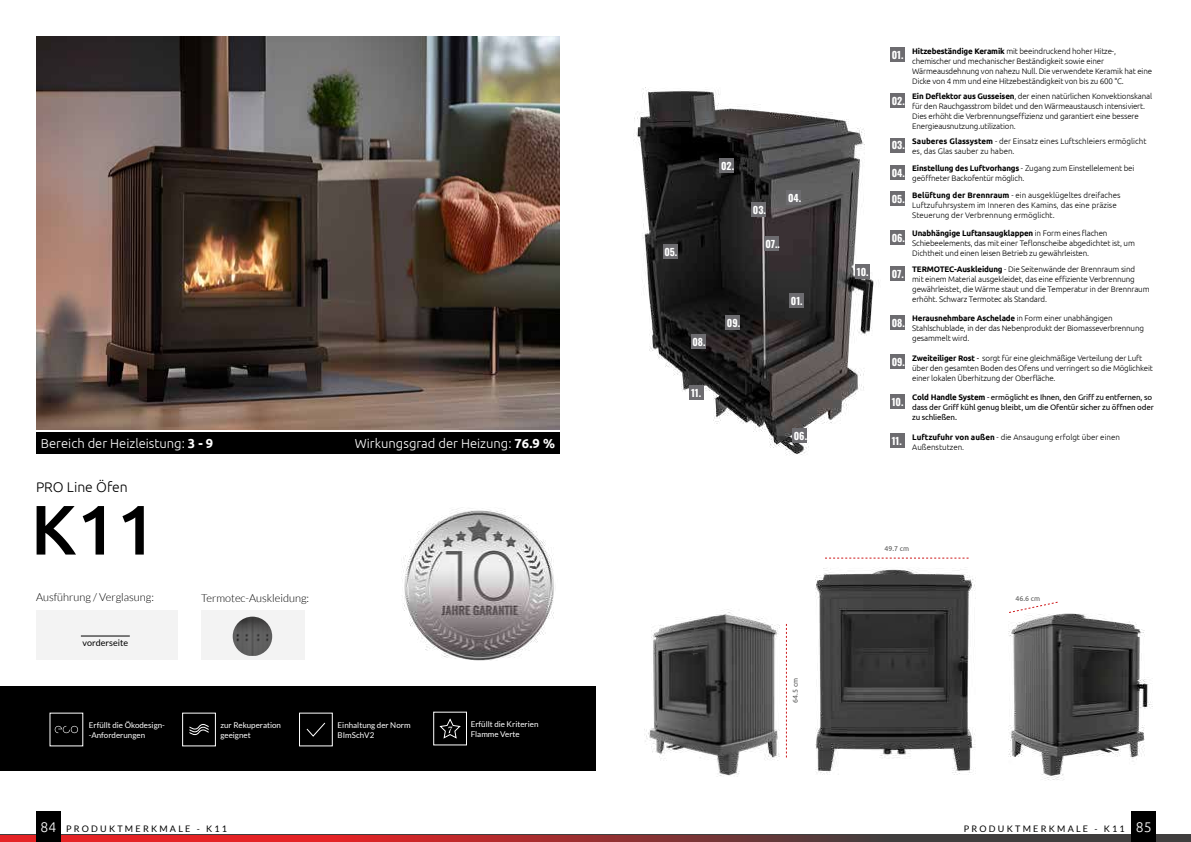
<style>
.page{position:relative;width:1191px;height:842px;background:#fff}
.page>*{position:absolute;margin:0;border:0;box-sizing:border-box;transform-origin:0 0}
.t1{font:500 70px "Ubuntu";color:#000}
.t2{font:300 14px "Ubuntu";color:#000}
.t3{font:300 13px "Ubuntu";color:#fff}
.t4{font:300 11px "Lato";color:#000}
.t5{font:10px "Oswald";color:#fff}
.t6{font:9px "Lato";letter-spacing:.25em;color:#000}
.t7{font:9px "Lato";color:#000}
.t8{font:300 8px/10px "Ubuntu";letter-spacing:-.02em;color:#000}
.t9{font:300 8px/10px "Ubuntu";color:#000}
.t10{font:8px/10px "Ubuntu";letter-spacing:-.02em;color:#000}
.t11{font:8px/9.6px "Lato";color:#fff}
.t12{font:7px "Ubuntu";color:#575756}
.s1{font-weight:700}
.s2{font-family:"Ubuntu";font-weight:300;font-size:14px;color:#fff}
.s3{font-weight:400}
</style>
<div class="page">
<svg style="left:0;top:835px;width:1191px;height:7px"></svg>
<div style="left:0;top:687px;width:595px;height:84px;background:#000"></div>
<img style="left:36px;top:36px;width:523px;height:394px">
<div style="left:36px;top:432px;width:523px;height:21px;background:#000"></div>
<div style="left:36px;top:812px;width:25px;height:30px;background:#000"></div>
<div style="left:36px;top:611px;width:142px;height:49px;background:#f3f3f3"></div>
<hr style="left:81px;top:635px;width:49px;height:1px;background:#000">
<div style="left:201px;top:610px;width:104px;height:50px;background:#f3f3f3"></div>
<img style="left:233px;top:617px;width:39px;height:39px">
<img style="left:633px;top:87px;width:246px;height:368px">
<div style="left:789px;top:294px;width:15px;height:14px;background:#6d6c70"></div>
<div style="left:719px;top:158px;width:15px;height:15px;background:#6d6c70"></div>
<div style="left:751px;top:202px;width:15px;height:15px;background:#6d6c70"></div>
<div style="left:786px;top:190px;width:15px;height:15px;background:#6d6c70"></div>
<div style="left:663px;top:244px;width:14px;height:15px;background:#6d6c70"></div>
<div style="left:792px;top:428px;width:15px;height:15px;background:#6d6c70"></div>
<div style="left:691px;top:334px;width:14px;height:15px;background:#6d6c70"></div>
<div style="left:764px;top:236px;width:14px;height:15px;background:#6d6c70"></div>
<div style="left:689px;top:385px;width:15px;height:14px;background:#6d6c70"></div>
<div style="left:855px;top:264px;width:15px;height:14px;background:#6d6c70"></div>
<div style="left:725px;top:315px;width:15px;height:15px;background:#6d6c70"></div>
<div style="left:1131px;top:812px;width:25px;height:30px;background:#000"></div>
<img style="left:644px;top:609px;width:136px;height:168px">
<img style="left:815px;top:557px;width:161px;height:218px">
<img style="left:1008px;top:601px;width:145px;height:179px">
<div style="left:890px;top:230px;width:14px;height:15px;background:#6d6c70"></div>
<div style="left:890px;top:48px;width:14px;height:14px;background:#6d6c70"></div>
<div style="left:890px;top:165px;width:14px;height:14px;background:#6d6c70"></div>
<div style="left:890px;top:93px;width:14px;height:15px;background:#6d6c70"></div>
<div style="left:890px;top:266px;width:14px;height:15px;background:#6d6c70"></div>
<div style="left:890px;top:192px;width:14px;height:14px;background:#6d6c70"></div>
<div style="left:890px;top:315px;width:14px;height:15px;background:#6d6c70"></div>
<div style="left:890px;top:355px;width:14px;height:14px;background:#6d6c70"></div>
<div style="left:890px;top:138px;width:14px;height:14px;background:#6d6c70"></div>
<div style="left:890px;top:394px;width:14px;height:15px;background:#6d6c70"></div>
<div style="left:890px;top:433px;width:14px;height:14px;background:#6d6c70"></div>
<svg style="left:786px;top:624px;width:1px;height:133px"></svg>
<svg style="left:825px;top:558px;width:143px;height:1px"></svg>
<svg style="left:1008px;top:602px;width:50px;height:11px"></svg>
<img style="left:402px;top:508px;width:152px;height:152px">
<div style="left:433px;top:712px;width:34px;height:33px;border:1px solid #fff"></div>
<svg style="left:439px;top:719px;width:22px;height:20px"></svg>
<svg style="left:55px;top:726px;width:23px;height:7px"></svg>
<div style="left:182px;top:713px;width:34px;height:33px;border:1px solid #fff"></div>
<svg style="left:189px;top:724px;width:20px;height:12px"></svg>
<div style="left:299px;top:713px;width:34px;height:33px;border:1px solid #fff"></div>
<svg style="left:306px;top:722px;width:20px;height:15px"></svg>
<h3 class="t3" style="left:41px;top:435px;width:174px">Bereich der Heizleistung: <span class="s1">3 - 9</span></h3>
<h3 class="t3" style="left:355px;top:435px;width:202px">Wirkungsgrad der Heizung: <span class="s1">76.9 %</span></h3>
<h2 class="t2" style="left:36px;top:479px;width:93px">PRO Line Öfen</h2>
<h1 class="t1" style="left:31px;top:485px;width:127px">K11</h1>
<h3 class="t4" style="left:36px;top:591px;width:119px">Ausführung / Verglasung:</h3>
<p class="t7" style="left:83px;top:638px;width:47px">vorderseite</p>
<h3 class="t4" style="left:201px;top:592px;width:110px">Termotec-Auskleidung:</h3>
<p class="t11" style="left:89px;top:720px;width:78px">Erfüllt die Ökodesign--Anforderungen</p>
<p class="t11" style="left:220px;top:720px;width:62px">zur Rekuperation geeignet</p>
<p class="t11" style="left:338px;top:720px;width:74px">Einhaltung der Norm<br>BImSchV2</p>
<p class="t6" style="left:40px;top:823px;width:188px"><span class="s2">84</span> PRODUKTMERKMALE - K11</p>
<p class="t11" style="left:471px;top:719px;width:69px">Erfüllt die Kriterien<br>Flamme Verte</p>
<p class="t5" style="left:664px;top:243px;width:14px">05.</p>
<p class="t5" style="left:692px;top:333px;width:15px">08.</p>
<p class="t5" style="left:721px;top:157px;width:15px">02.</p>
<p class="t5" style="left:753px;top:201px;width:15px">03.</p>
<p class="t5" style="left:788px;top:189px;width:15px">04.</p>
<p class="t5" style="left:765px;top:235px;width:16px">07..</p>
<p class="t5" style="left:727px;top:314px;width:15px">09.</p>
<p class="t5" style="left:791px;top:292px;width:13px">01.</p>
<p class="t5" style="left:691px;top:384px;width:12px">11.</p>
<p class="t5" style="left:794px;top:427px;width:15px">06.</p>
<p class="t12" style="left:791px;top:702px;width:26px;rotate:-90deg">64.5 cm</p>
<p class="t5" style="left:857px;top:263px;width:13px">10.</p>
<p class="t5" style="left:891px;top:46px;width:13px">01.</p>
<p class="t8" style="left:912px;top:46px;width:241px"><span class="s1">Hitzebeständige Keramik</span> mit beeindruckend hoher Hitze-, chemischer und mechanischer Beständigkeit sowie einer Wärmeausdehnung von nahezu Null. Die verwendete Keramik hat eine Dicke von 4 mm und eine Hitzebeständigkeit von bis zu 600 °C.</p>
<p class="t5" style="left:891px;top:92px;width:15px">02.</p>
<p class="t8" style="left:912px;top:91px;width:241px"><span class="s1">Ein Deflektor aus Gusseisen</span>, der einen natürlichen Konvektionskanal für den Rauchgasstrom bildet und den Wärmeaustausch intensiviert.<br>Dies erhöht die Verbrennungseffizienz und garantiert eine bessere Energieausnutzung.utilization.</p>
<p class="t5" style="left:891px;top:137px;width:15px">03.</p>
<p class="t9" style="left:912px;top:136px;width:236px"><span class="s1">Sauberes Glassystem</span> - der Einsatz eines Luftschleiers ermöglicht es, das Glas sauber zu haben.</p>
<p class="t5" style="left:891px;top:164px;width:15px">04.</p>
<p class="t8" style="left:912px;top:163px;width:224px"><span class="s1">Einstellung des Luftvorhangs</span> - Zugang zum Einstellelement bei geöffneter Backofentür möglich.</p>
<p class="t5" style="left:891px;top:190px;width:14px">05.</p>
<p class="t9" style="left:912px;top:190px;width:210px"><span class="s1">Belüftung der Brennraum</span> - ein ausgeklügeltes dreifaches<br>Luftzufuhrsystem im Inneren des Kamins, das eine präzise<br>Steuerung der Verbrennung ermöglicht.</p>
<p class="t8" style="left:912px;top:228px;width:224px"><span class="s1">Unabhängige Luftansaugklappen</span> in Form eines flachen<br>Schiebeelements, das mit einer Teflonscheibe abgedichtet ist, um<br>Dichtheit und einen leisen Betrieb zu gewährleisten.</p>
<p class="t5" style="left:891px;top:229px;width:15px">06.</p>
<p class="t5" style="left:891px;top:265px;width:14px">07.</p>
<p class="t8" style="left:912px;top:264px;width:239px"><span class="s1">TERMOTEC-Auskleidung</span> - Die Seitenwände der Brennraum sind<br>mit einem Material ausgekleidet, das eine effiziente Verbrennung gewährleistet, die Wärme staut und die Temperatur in der Brennraum erhöht. Schwarz Termotec als Standard.</p>
<p class="t8" style="left:912px;top:313px;width:233px"><span class="s1">Herausnehmbare Aschelade</span> in Form einer unabhängigen<br>Stahlschublade, in der das Nebenprodukt der Biomasseverbrennung gesammelt wird.</p>
<p class="t5" style="left:891px;top:314px;width:15px">08.</p>
<p class="t5" style="left:891px;top:353px;width:15px">09.</p>
<p class="t8" style="left:912px;top:353px;width:242px"><span class="s1">Zweiteiliger Rost</span> <span class="s3">-</span> sorgt für eine gleichmäßige Verteilung der Luft über den gesamten Boden des Ofens und verringert so die Möglichkeit einer lokalen Überhitzung der Oberfläche.</p>
<p class="t5" style="left:891px;top:393px;width:13px">10.</p>
<p class="t5" style="left:891px;top:432px;width:12px">11.</p>
<p class="t10" style="left:912px;top:392px;width:243px"><span class="s1">Cold Handle System</span> - ermöglicht es Ihnen, den Griff zu entfernen, so dass der Griff kühl genug bleibt, um die Ofentür sicher zu öffnen oder zu schließen.</p>
<p class="t9" style="left:912px;top:432px;width:209px"><span class="s1">Luftzufuhr von außen</span> - die Ansaugung erfolgt über einen<br>Außenstutzen.</p>
<p class="t12" style="left:884px;top:544px;width:26px">49.7 cm</p>
<p class="t12" style="left:1015px;top:594px;width:26px">46.6 cm</p>
<p class="t6" style="left:963px;top:823px;width:189px">PRODUKTMERKMALE - K11 <span class="s2">85</span></p>
</div>
